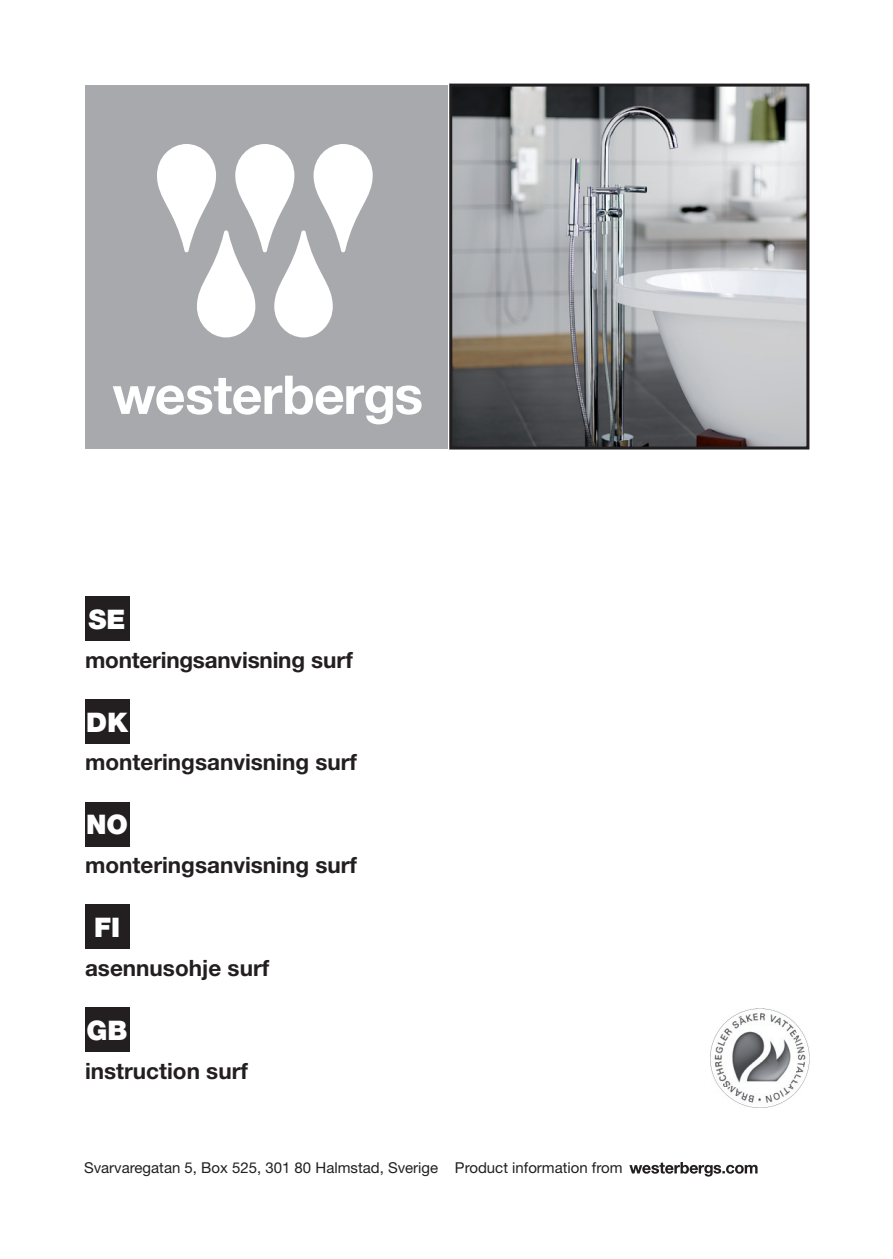
<style>
.page{position:relative;width:893px;height:1259px;background:#fff}
.page>*{position:absolute;margin:0;border:0;box-sizing:border-box;transform-origin:0 0}
.t1{font:900 27px "Helvetica Neue";color:#fff}
.t2{font:700 22.5px "Helvetica Neue";color:#231f20}
.t3{font:15px "Helvetica Neue";color:#231f20}
</style>
<div class="page">
<div style="left:85px;top:86px;width:363px;height:363px;background:#a8a9ad"></div>
<svg style="left:113px;top:376px;width:309px;height:48px"></svg>
<svg style="left:157px;top:144px;width:216px;height:193px"></svg>
<div style="left:85px;top:596px;width:44px;height:44px;background:#231f20"></div>
<div style="left:85px;top:699px;width:44px;height:44px;background:#231f20"></div>
<div style="left:85px;top:802px;width:44px;height:44px;background:#231f20"></div>
<div style="left:85px;top:904px;width:44px;height:45px;background:#231f20"></div>
<div style="left:85px;top:1007px;width:44px;height:44px;background:#231f20"></div>
<svg style="left:629px;top:1162px;width:128px;height:14px"></svg>
<img style="left:453px;top:88px;width:352px;height:357px">
<div style="left:449px;top:84px;width:360px;height:365px;border:3px solid #231f20"></div>
<svg style="left:710px;top:1008px;width:99px;height:99px"></svg>
<p class="t1" style="left:89px;top:603px;width:39px">SE</p>
<p class="t2" style="left:85px;top:646px;width:269px">monteringsanvisning surf</p>
<p class="t1" style="left:86px;top:706px;width:44px">DK</p>
<p class="t2" style="left:85px;top:748px;width:274px">monteringsanvisning surf</p>
<p class="t1" style="left:86px;top:808px;width:43px">NO</p>
<p class="t2" style="left:85px;top:851px;width:274px">monteringsanvisning surf</p>
<p class="t1" style="left:94px;top:911px;width:28px">FI</p>
<p class="t2" style="left:85px;top:954px;width:186px">asennusohje surf</p>
<p class="t1" style="left:87px;top:1014px;width:43px">GB</p>
<p class="t2" style="left:85px;top:1056px;width:164px">instruction surf</p>
<p class="t3" style="left:84px;top:1158px;width:540px">Svarvaregatan 5, Box 525, 301 80 Halmstad, Sverige Product information from</p>
</div>
